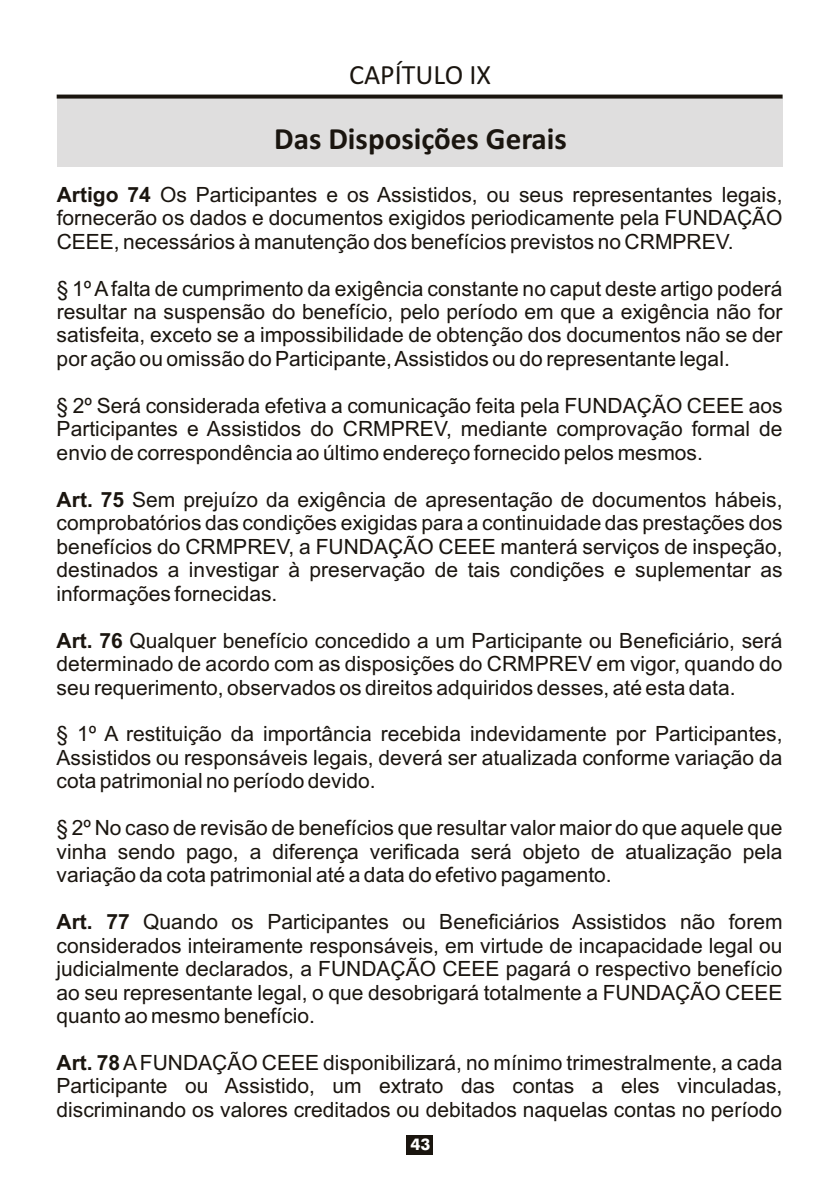
<style>
.page{position:relative;width:840px;height:1191px;background:#fff}
.page>*{position:absolute;margin:0;border:0;box-sizing:border-box;transform-origin:0 0}
.t1{font:700 31px "Calibri";color:#1a150f}
.t2{font:28px "Calibri";color:#1a150f}
.t3{font:21px/23.4px "Arial";color:#1a150f;text-align:justify}
.t4{font:700 16px "Futura BT";color:#fff}
.s1{font-weight:700}
</style>
<div class="page">
<div style="left:57px;top:98px;width:725px;height:68px;background:#dfdede"></div>
<svg style="left:57px;top:95px;width:725px;height:4px;background:#2f2a25"></svg>
<div style="left:406px;top:1135px;width:27px;height:19px;background:#1a150f"></div>
<h2 class="t2" style="left:349px;top:63px;width:143px">CAPÍTULO IX</h2>
<h1 class="t1" style="left:274px;top:125px;width:294px">Das Disposições Gerais</h1>
<p class="t3" style="left:57px;top:184px;width:727px"><span class="s1">Artigo 74</span> Os Participantes e os Assistidos, ou seus representantes legais, fornecerão os dados e documentos exigidos periodicamente pela FUNDAÇÃO CEEE, necessários à manutenção dos benefícios previstos no CRMPREV.</p>
<p class="t3" style="left:57px;top:278px;width:727px">§ 1º Afalta de cumprimento da exigência constante no caput deste artigo poderá resultar na suspensão do benefício, pelo período em que a exigência não for satisfeita, exceto se a impossibilidade de obtenção dos documentos não se der por ação ou omissão do Participante, Assistidos ou do representante legal.</p>
<p class="t3" style="left:57px;top:396px;width:727px">§ 2º Será considerada efetiva a comunicação feita pela FUNDAÇÃO CEEE aos Participantes e Assistidos do CRMPREV, mediante comprovação formal de envio de correspondência ao último endereço fornecido pelos mesmos.</p>
<p class="t3" style="left:57px;top:489px;width:727px"><span class="s1">Art. 75</span> Sem prejuízo da exigência de apresentação de documentos hábeis, comprobatórios das condições exigidas para a continuidade das prestações dos benefícios do CRMPREV, a FUNDAÇÃO CEEE manterá serviços de inspeção, destinados a investigar à preservação de tais condições e suplementar as informações fornecidas.</p>
<p class="t3" style="left:57px;top:630px;width:727px"><span class="s1">Art. 76</span> Qualquer benefício concedido a um Participante ou Beneficiário, será determinado de acordo com as disposições do CRMPREV em vigor, quando do seu requerimento, observados os direitos adquiridos desses, até esta data.</p>
<p class="t3" style="left:57px;top:724px;width:727px">§ 1º A restituição da importância recebida indevidamente por Participantes, Assistidos ou responsáveis legais, deverá ser atualizada conforme variação da cota patrimonial no período devido.</p>
<p class="t3" style="left:57px;top:818px;width:727px">§ 2º No caso de revisão de benefícios que resultar valor maior do que aquele que vinha sendo pago, a diferença verificada será objeto de atualização pela variação da cota patrimonial até a data do efetivo pagamento.</p>
<p class="t3" style="left:57px;top:912px;width:727px"><span class="s1">Art. 77</span> Quando os Participantes ou Beneficiários Assistidos não forem considerados inteiramente responsáveis, em virtude de incapacidade legal ou judicialmente declarados, a FUNDAÇÃO CEEE pagará o respectivo benefício ao seu representante legal, o que desobrigará totalmente a FUNDAÇÃO CEEE quanto ao mesmo benefício.</p>
<p class="t3" style="left:57px;top:1052px;width:727px"><span class="s1">Art. 78</span>AFUNDAÇÃO CEEE disponibilizará, no mínimo trimestralmente, a cada Participante ou Assistido, um extrato das contas a eles vinculadas, discriminando os valores creditados ou debitados naquelas contas no período</p>
<p class="t4" style="left:410px;top:1137px;width:21px">43</p>
</div>
